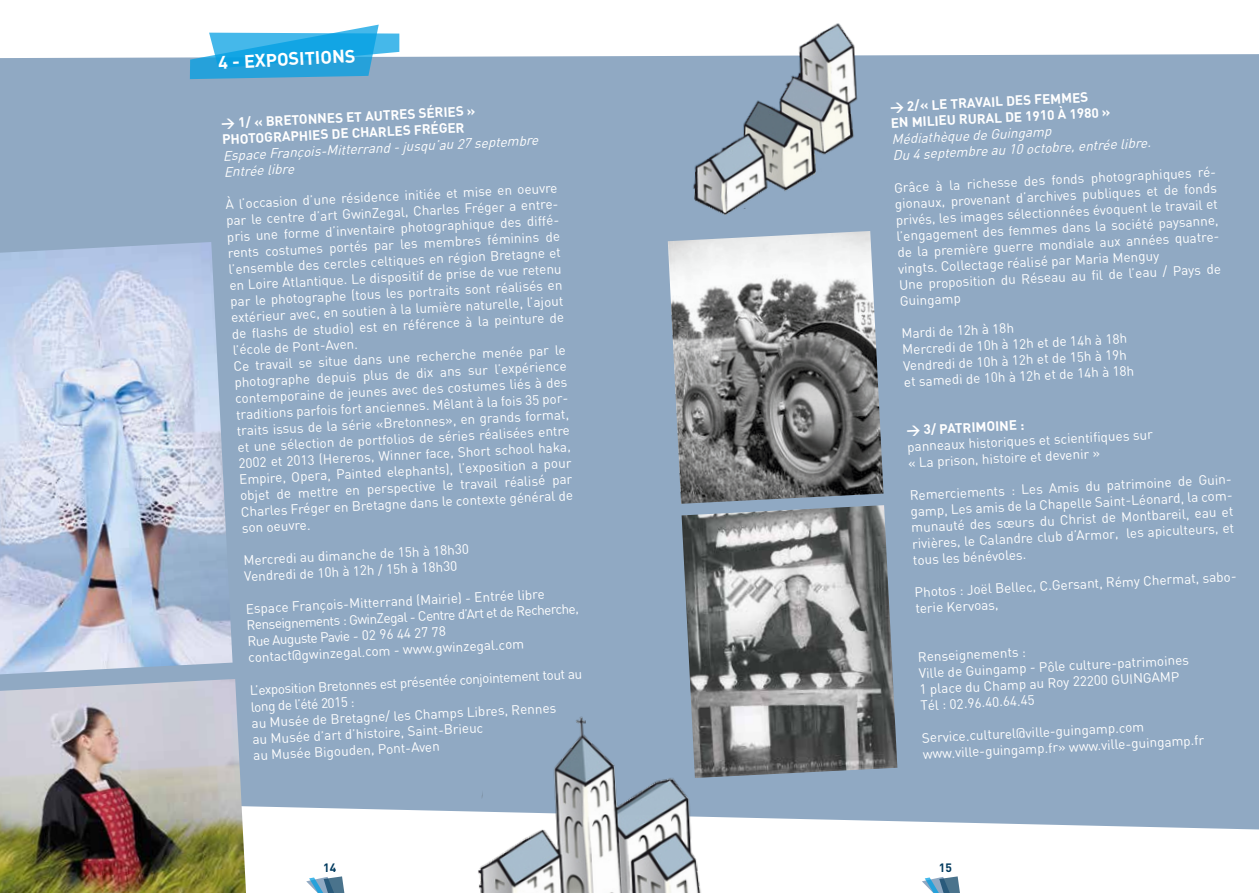
<style>
.page{position:relative;width:1259px;height:893px;background:#fff}
.page>*{position:absolute;margin:0;border:0;box-sizing:border-box;transform-origin:0 0}
.t1{font:700 18px "DIN";color:#fff}
.t2{font:13.5px/16.2px "DIN";color:#fff}
.t3{font:700 13.5px/16.2px "DIN";color:#fff}
.t4{font:italic 13.5px/16px "DIN";color:#fff}
.t5{font:700 12px "DIN";color:#003a5e}
</style>
<div class="page">
<div style="left:0;top:54px;width:1259px;height:775px;background:#90a9c3"></div>
<svg style="left:190px;top:25px;width:209px;height:54px"></svg>
<img style="left:681px;top:505px;width:216px;height:273px">
<img style="left:668px;top:231px;width:215px;height:273px">
<img style="left:0;top:242px;width:233px;height:432px">
<img style="left:0;top:679px;width:246px;height:214px">
<img style="left:463px;top:689px;width:259px;height:204px">
<img style="left:683px;top:23px;width:189px;height:208px">
<svg style="left:306px;top:876px;width:39px;height:17px"></svg>
<svg style="left:922px;top:876px;width:38px;height:17px"></svg>
<h1 class="t1" style="left:218px;top:51px;width:139px;rotate:-3deg">4 - EXPOSITIONS</h1>
<p class="t3" style="left:221px;top:115px;width:256px;rotate:-3deg">&gt; 1/ « BRETONNES ET AUTRES SÉRIES »<br>PHOTOGRAPHIES DE CHARLES FRÉGER</p>
<p class="t4" style="left:222px;top:148px;width:317px;rotate:-3deg">Espace François-Mitterrand - jusqu’au 27 septembre<br>Entrée libre</p>
<p class="t2" style="left:224px;top:196px;width:335px;rotate:-3deg">À l’occasion d’une résidence initiée et mise en oeuvre par le centre d’art GwinZegal, Charles Fréger a entre&shy;pris une forme d’inventaire photographique des diffé&shy;rents costumes portés par les membres féminins de l’ensemble des cercles celtiques en région Bretagne et en Loire Atlantique. Le dispositif de prise de vue retenu par le photographe (tous les portraits sont réalisés en extérieur avec, en soutien à la lumière naturelle, l’ajout de fl ashs de studio) est en référence à la peinture de l’école de Pont-Aven.<br>Ce travail se situe dans une recherche menée par le photographe depuis plus de dix ans sur l’expérience contemporaine de jeunes avec des costumes liés à des traditions parfois fort anciennes. Mêlant à la fois 35 por&shy;traits issus de la série «Bretonnes», en grands format, et une sélection de portfolios de séries réalisées entre 2002 et 2013 (Hereros, Winner face, Short school haka, Empire, Opera, Painted elephants), l’exposition a pour objet de mettre en perspective le travail réalisé par Charles Fréger en Bretagne dans le contexte général de son oeuvre.</p>
<p class="t2" style="left:243px;top:552px;width:227px;rotate:-3deg">Mercredi au dimanche de 15h à 18h30<br>Vendredi de 10h à 12h / 15h à 18h30</p>
<p class="t2" style="left:245px;top:601px;width:334px;rotate:-3deg">Espace François-Mitterrand (Mairie) - Entrée libre Renseignements : GwinZegal - Centre d’Art et de Recherche, Rue Auguste Pavie - 02 96 44 27 78 contact@gwinzegal.com - www.gwinzegal.com</p>
<p class="t2" style="left:249px;top:682px;width:334px;rotate:-3deg">L’exposition Bretonnes est présentée conjointement tout au long de l’été 2015 :<br>au Musée de Bretagne/ les Champs Libres, Rennes<br>au Musée d’art d’histoire, Saint-Brieuc<br>au Musée Bigouden, Pont-Aven</p>
<p class="t3" style="left:889px;top:98px;width:221px;rotate:-3deg">&gt; 2/« LE TRAVAIL DES FEMMES<br>EN MILIEU RURAL DE 1910 À 1980 »</p>
<p class="t4" style="left:891px;top:131px;width:260px;rotate:-3deg">Médiathèque de Guingamp<br>Du 4 septembre au 10 octobre, entrée libre.</p>
<p class="t2" style="left:893px;top:180px;width:325px;rotate:-3deg">Grâce à la richesse des fonds photographiques ré&shy;gionaux, provenant d’archives publiques et de fonds privés, les images sélectionnées évoquent le travail et l’engagement des femmes dans la société paysanne, de la première guerre mondiale aux années quatre&shy;vingts. Collectage réalisé par Maria Menguy<br>Une proposition du Réseau au fi l de l’eau / Pays de Guingamp</p>
<p class="t2" style="left:901px;top:325px;width:232px;rotate:-3deg">Mardi de 12h à 18h<br>Mercredi de 10h à 12h et de 14h à 18h<br>Vendredi de 10h à 12h et de 15h à 19h et samedi de 10h à 12h et de 14h à 18h</p>
<p class="t3" style="left:906px;top:422px;width:119px;rotate:-3deg">&gt; 3/ PATRIMOINE :</p>
<p class="t2" style="left:907px;top:438px;width:247px;rotate:-3deg">panneaux historiques et scientifi ques sur « La prison, histoire et devenir »</p>
<p class="t2" style="left:909px;top:487px;width:324px;text-align:justify;rotate:-3deg">Remerciements : Les Amis du patrimoine de Guin&shy;gamp, Les amis de la Chapelle Saint-Léonard, la com&shy;munauté des sœurs du Christ de Montbareil, eau et rivières, le Calandre club d’Armor, les apiculteurs, et tous les bénévoles.</p>
<p class="t2" style="left:914px;top:584px;width:324px;rotate:-3deg">Photos : Joël Bellec, C.Gersant, Rémy Chermat, sabo&shy;terie Kervoas,</p>
<p class="t2" style="left:917px;top:649px;width:272px;rotate:-3deg">Renseignements :<br>Ville de Guingamp - Pôle culture-patrimoines<br>1 place du Champ au Roy 22200 GUINGAMP<br>Tél : 02.96.40.64.45</p>
<p class="t2" style="left:921px;top:730px;width:283px;rotate:-3deg">Service.culturel@ville-guingamp.com www.ville-guingamp.fr» www.ville-guingamp.fr</p>
<p class="t5" style="left:323px;top:859px;width:15px">14</p>
<p class="t5" style="left:939px;top:859px;width:15px">15</p>
</div>
